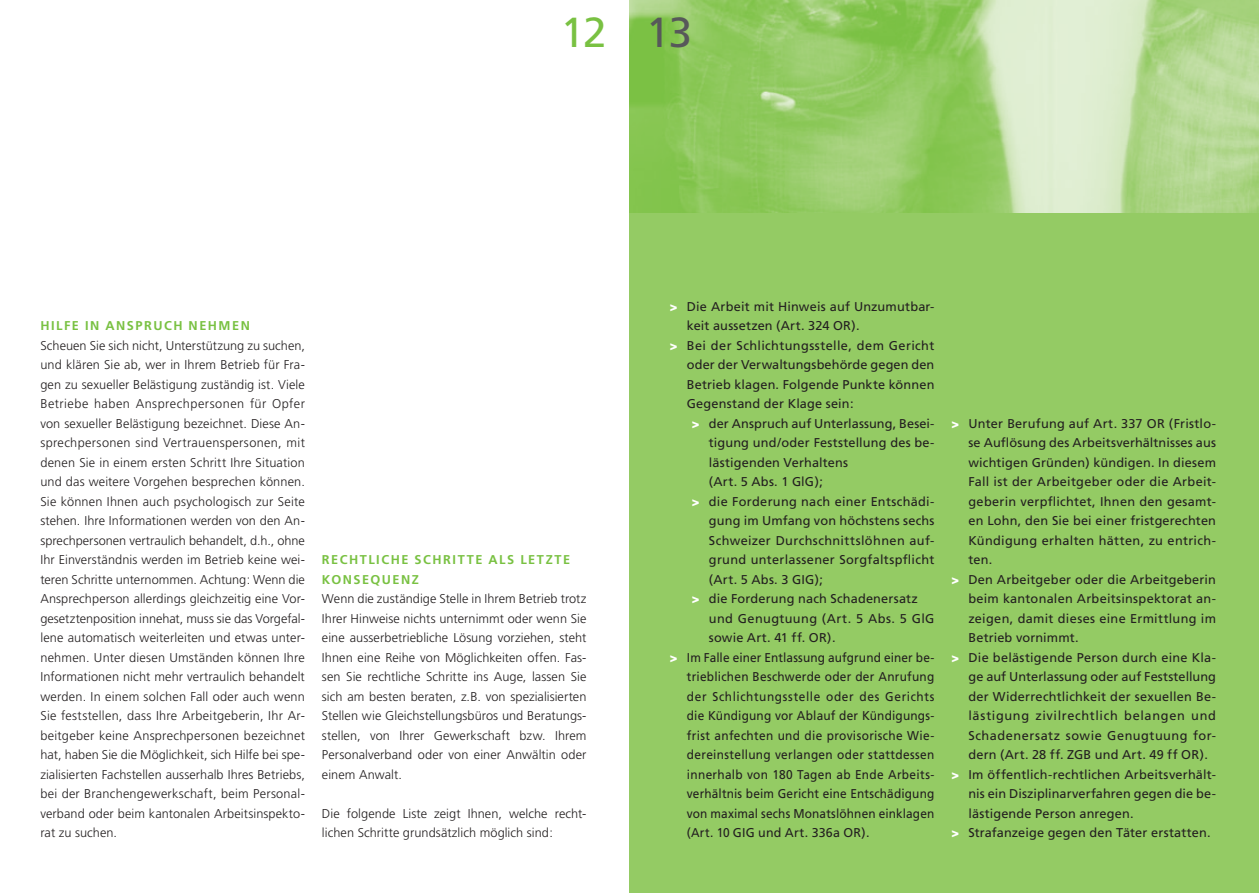
<style>
.page{position:relative;width:1259px;height:893px;background:#fff}
.page>*{position:absolute;margin:0;border:0;box-sizing:border-box;transform-origin:0 0}
.t1{font:42px "Frutiger";color:#79c142}
.t2{font:300 12.75px/19.5px "Frutiger";letter-spacing:.005em;color:#231f20;text-align:justify}
.t3{font:12.75px "Frutiger";letter-spacing:.015em;color:#231f20}
.t4{font:12.75px "Frutiger";letter-spacing:.015em;color:#231f20;scale:.93 1}
.t5{font:700 12.75px/19.5px "Frutiger";letter-spacing:.12em;color:#79c142}
.t6{font:12.75px "Frutiger";letter-spacing:.05em;color:#231f20;scale:.93 1}
.t7{font:12.75px "Frutiger";letter-spacing:.05em;color:#231f20}
.t8{font:12.75px "Frutiger";letter-spacing:.04em;color:#231f20}
.s1{color:#57585a}
.s2{font-weight:900;color:#fff}
</style>
<div class="page">
<div style="left:629px;top:213px;width:630px;height:680px;background:#94cb64"></div>
<img style="left:629px;top:0;width:630px;height:213px">
<h1 class="t1" style="left:561px;top:7px;width:133px">12 <span class="s1">13</span></h1>
<p class="t5" style="left:40px;top:316px;width:211px">HILFE IN ANSPRUCH NEHMEN</p>
<p class="t2" style="left:40px;top:335px;width:266px">Scheuen Sie sich nicht, Unterstützung zu suchen, und klären Sie ab, wer in Ihrem Betrieb für Fra&shy;gen zu sexueller Belästigung zuständig ist. Viele Betriebe haben Ansprechpersonen für Opfer von sexueller Belästigung bezeichnet. Diese An&shy;sprechpersonen sind Vertrauenspersonen, mit denen Sie in einem ersten Schritt Ihre Situation und das weitere Vorgehen besprechen können.<br>Sie können Ihnen auch psychologisch zur Seite stehen. Ihre Informationen werden von den An&shy;sprechpersonen vertraulich behandelt, d.h., ohne Ihr Einverständnis werden im Betrieb keine wei&shy;teren Schritte unternommen. Achtung: Wenn die Ansprechperson allerdings gleichzeitig eine Vor&shy;gesetztenposition innehat, muss sie das Vorgefal&shy;lene automatisch weiterleiten und etwas unter&shy;nehmen. Unter diesen Umständen können Ihre Informationen nicht mehr vertraulich behandelt werden. In einem solchen Fall oder auch wenn Sie feststellen, dass Ihre Arbeitgeberin, Ihr Ar&shy;beitgeber keine Ansprechpersonen bezeichnet hat, haben Sie die Möglichkeit, sich Hilfe bei spe&shy;zialisierten Fachstellen ausserhalb Ihres Betriebs, bei der Branchengewerkschaft, beim Personal&shy;verband oder beim kantonalen Arbeitsinspekto&shy;rat zu suchen.</p>
<p class="t5" style="left:322px;top:550px;width:248px">RECHTLICHE SCHRITTE ALS LETZTE<br>KONSEQUENZ</p>
<p class="t2" style="left:322px;top:589px;width:266px">Wenn die zuständige Stelle in Ihrem Betrieb trotz Ihrer Hinweise nichts unternimmt oder wenn Sie eine ausserbetriebliche Lösung vorziehen, steht Ihnen eine Reihe von Möglichkeiten offen. Fas&shy;sen Sie rechtliche Schritte ins Auge, lassen Sie sich am besten beraten, z.B. von spezialisierten Stellen wie Gleichstellungsbüros und Beratungs&shy;stellen, von Ihrer Gewerkschaft bzw. Ihrem Per---sonalverband oder von einer Anwältin oder einem Anwalt.</p>
<p class="t2" style="left:322px;top:803px;width:266px">Die folgende Liste zeigt Ihnen, welche recht&shy;lichen Schritte grundsätzlich möglich sind:</p>
<p class="t3" style="left:670px;top:299px;width:266px"><span class="s2">&gt;</span> Die Arbeit mit Hinweis auf Unzumutbar-</p>
<p class="t3" style="left:687px;top:318px;width:174px">keit aussetzen (Art. 324 OR).</p>
<p class="t3" style="left:670px;top:338px;width:266px"><span class="s2">&gt;</span> Bei der Schlichtungsstelle, dem Gericht</p>
<p class="t3" style="left:687px;top:357px;width:249px">oder der Verwaltungsbehörde gegen den</p>
<p class="t3" style="left:687px;top:377px;width:249px">Betrieb klagen. Folgende Punkte können</p>
<p class="t3" style="left:687px;top:396px;width:168px">Gegenstand der Klage sein:</p>
<p class="t3" style="left:692px;top:416px;width:244px"><span class="s2">&gt;</span> der Anspruch auf Unterlassung, Besei-</p>
<p class="t3" style="left:709px;top:435px;width:227px">tigung und/oder Feststellung des be-</p>
<p class="t3" style="left:709px;top:455px;width:141px">lästigenden Verhaltens</p>
<p class="t3" style="left:709px;top:474px;width:116px">(Art. 5 Abs. 1 GlG);</p>
<p class="t3" style="left:692px;top:494px;width:244px"><span class="s2">&gt;</span> die Forderung nach einer Entschädi-</p>
<p class="t3" style="left:709px;top:513px;width:227px">gung im Umfang von höchstens sechs</p>
<p class="t3" style="left:709px;top:533px;width:227px">Schweizer Durchschnittslöhnen auf-</p>
<p class="t3" style="left:709px;top:552px;width:227px">grund unterlassener Sorgfaltspflicht</p>
<p class="t3" style="left:709px;top:572px;width:116px">(Art. 5 Abs. 3 GIG);</p>
<p class="t3" style="left:692px;top:591px;width:227px"><span class="s2">&gt;</span> die Forderung nach Schadenersatz</p>
<p class="t3" style="left:709px;top:611px;width:227px">und Genugtuung (Art. 5 Abs. 5 GlG</p>
<p class="t3" style="left:709px;top:630px;width:128px">sowie Art. 41 ff. OR).</p>
<p class="t4" style="left:670px;top:650px;width:286px"><span class="s2">&gt;</span> Im Falle einer Entlassung aufgrund einer be-</p>
<p class="t4" style="left:687px;top:669px;width:268px">trieblichen Beschwerde oder der Anrufung</p>
<p class="t6" style="left:687px;top:689px;width:268px">der Schlichtungsstelle oder des Gerichts</p>
<p class="t4" style="left:687px;top:708px;width:268px">die Kündigung vor Ablauf der Kündigungs-</p>
<p class="t4" style="left:687px;top:728px;width:268px">frist anfechten und die provisorische Wie-</p>
<p class="t4" style="left:687px;top:747px;width:268px">dereinstellung verlangen oder stattdessen</p>
<p class="t4" style="left:687px;top:767px;width:268px">innerhalb von 180 Tagen ab Ende Arbeits-</p>
<p class="t4" style="left:687px;top:786px;width:267px">verhältnis beim Gericht eine Entschädigung</p>
<p class="t4" style="left:687px;top:806px;width:268px">von maximal sechs Monatslöhnen einklagen</p>
<p class="t4" style="left:687px;top:825px;width:198px">(Art. 10 GIG und Art. 336a OR).</p>
<p class="t3" style="left:951px;top:416px;width:266px"><span class="s2">&gt;</span> Unter Berufung auf Art. 337 OR (Fristlo-</p>
<p class="t3" style="left:968px;top:435px;width:249px">se Auflösung des Arbeitsverhältnisses aus</p>
<p class="t3" style="left:968px;top:455px;width:249px">wichtigen Gründen) kündigen. In diesem</p>
<p class="t3" style="left:968px;top:474px;width:249px">Fall ist der Arbeitgeber oder die Arbeit-</p>
<p class="t3" style="left:968px;top:494px;width:249px">geberin verpflichtet, Ihnen den gesamt-</p>
<p class="t3" style="left:968px;top:513px;width:249px">en Lohn, den Sie bei einer fristgerechten</p>
<p class="t3" style="left:968px;top:533px;width:249px">Kündigung erhalten hätten, zu entrich-</p>
<p class="t3" style="left:968px;top:552px;width:25px">ten.</p>
<p class="t3" style="left:951px;top:572px;width:266px"><span class="s2">&gt;</span> Den Arbeitgeber oder die Arbeitgeberin</p>
<p class="t3" style="left:968px;top:591px;width:249px">beim kantonalen Arbeitsinspektorat an-</p>
<p class="t3" style="left:968px;top:611px;width:249px">zeigen, damit dieses eine Ermittlung im</p>
<p class="t3" style="left:968px;top:630px;width:112px">Betrieb vornimmt.</p>
<p class="t3" style="left:951px;top:650px;width:266px"><span class="s2">&gt;</span> Die belästigende Person durch eine Kla-</p>
<p class="t3" style="left:968px;top:669px;width:249px">ge auf Unterlassung oder auf Feststellung</p>
<p class="t3" style="left:968px;top:689px;width:249px">der Widerrechtlichkeit der sexuellen Be-</p>
<p class="t7" style="left:968px;top:708px;width:249px">lästigung zivilrechtlich belangen und</p>
<p class="t8" style="left:968px;top:728px;width:249px">Schadenersatz sowie Genugtuung for-</p>
<p class="t3" style="left:968px;top:747px;width:241px">dern (Art. 28 ff. ZGB und Art. 49 ff OR).</p>
<p class="t3" style="left:951px;top:767px;width:266px"><span class="s2">&gt;</span> Im öffentlich-rechtlichen Arbeitsverhält-</p>
<p class="t3" style="left:968px;top:786px;width:249px">nis ein Disziplinarverfahren gegen die be-</p>
<p class="t3" style="left:968px;top:806px;width:167px">lästigende Person anregen.</p>
<p class="t3" style="left:951px;top:825px;width:261px"><span class="s2">&gt;</span> Strafanzeige gegen den Täter erstatten.</p>
</div>
